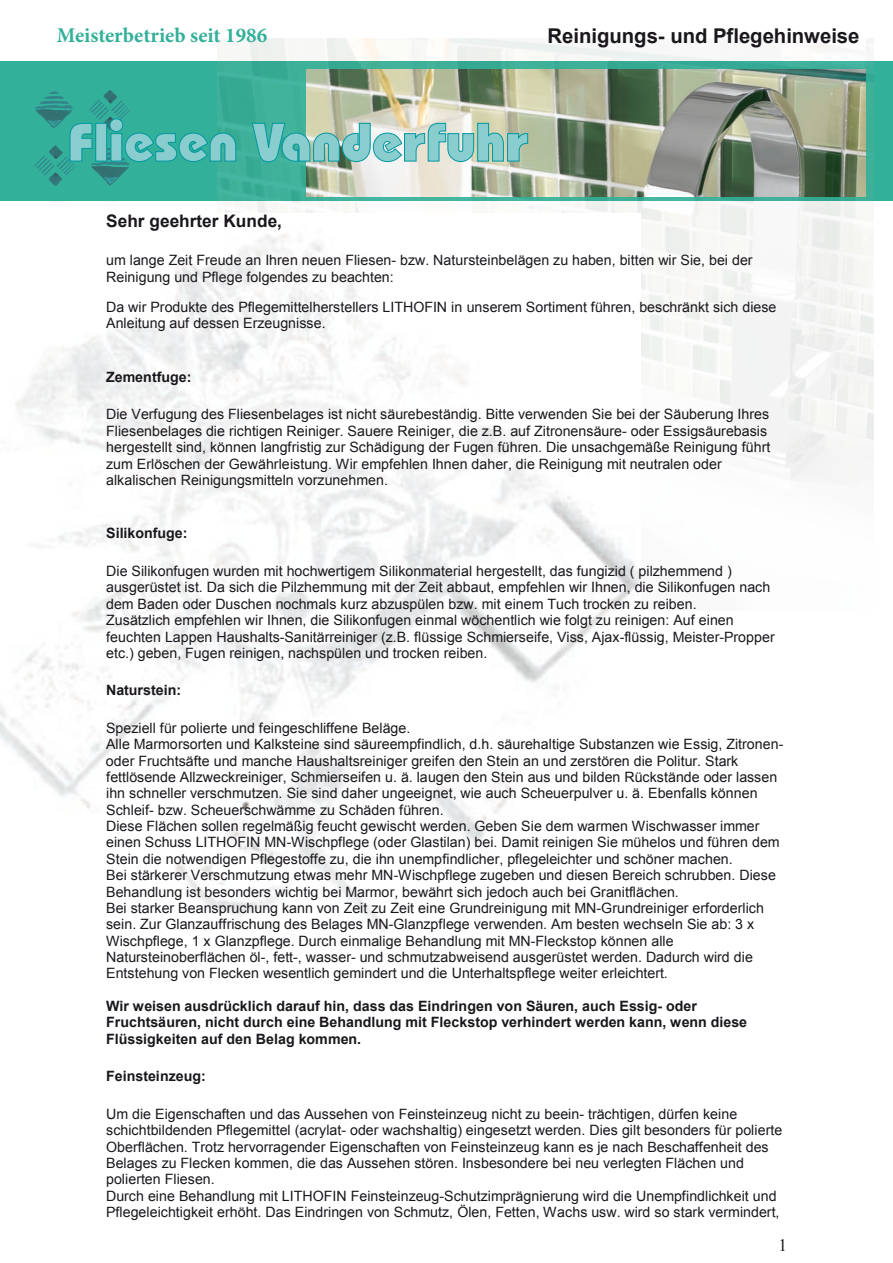
<style>
.page{position:relative;width:893px;height:1263px;background:#fff}
.page>*{position:absolute;margin:0;border:0;box-sizing:border-box;transform-origin:0 0}
.t1{font:800 54px "Bauhaus IT Cby BT";color:#8acdcf}
.t2{font:700 21px "Minion Pro";color:#33b099}
.t3{font:700 20.4px "Arial";color:#1a171c}
.t4{font:700 17.25px "Arial";color:#1a171c}
.t5{font:17.25px "Times New Roman";color:#1a171c}
.t6{font:14.25px/16.4px "Arial";color:#1a171c}
.t7{font:700 14.25px/16.4px "Arial";color:#1a171c}
</style>
<div class="page">
<div style="left:0;top:61px;width:892px;height:140px;background:#33b099"></div>
<img style="left:217px;top:38px;width:656px;height:539px">
<img style="left:34px;top:90px;width:96px;height:96px">
<svg style="left:69px;top:122px;width:24px;height:40px"></svg>
<div style="left:95px;top:123px;width:12px;height:39px;border:1px solid #0098a1"></div>
<svg style="left:109px;top:118px;width:128px;height:45px"></svg>
<svg style="left:251px;top:122px;width:277px;height:41px"></svg>
<img style="left:0;top:213px;width:640px;height:720px">
<h2 class="t2" style="left:57px;top:20px;width:212px">Meisterbetrieb seit 1986</h2>
<h3 class="t3" style="left:547px;top:22px;width:313px">Reinigungs- und Pflegehinweise</h3>
<h1 class="t1" style="left:68px;top:109px;width:461px">Fliesen Vanderfuhr</h1>
<p class="t4" style="left:106px;top:209px;width:177px">Sehr geehrter Kunde,</p>
<p class="t6" style="left:106px;top:252px;width:648px">um lange Zeit Freude an Ihren neuen Fliesen- bzw. Natursteinbelägen zu haben, bitten wir Sie, bei der<br>Reinigung und Pflege folgendes zu beachten:</p>
<p class="t6" style="left:106px;top:299px;width:671px">Da wir Produkte des Pflegemittelherstellers LITHOFIN in unserem Sortiment führen, beschränkt sich diese<br>Anleitung auf dessen Erzeugnisse.</p>
<p class="t7" style="left:106px;top:369px;width:87px">Zementfuge:</p>
<p class="t6" style="left:106px;top:406px;width:665px">Die Verfugung des Fliesenbelages ist nicht säurebeständig. Bitte verwenden Sie bei der Säuberung Ihres Fliesenbelages die richtigen Reiniger. Sauere Reiniger, die z.B. auf Zitronensäure- oder Essigsäurebasis hergestellt sind, können langfristig zur Schädigung der Fugen führen. Die unsachgemäße Reinigung führt zum Erlöschen der Gewährleistung. Wir empfehlen Ihnen daher, die Reinigung mit neutralen oder alkalischen Reinigungsmitteln vorzunehmen.</p>
<p class="t7" style="left:106px;top:526px;width:83px">Silikonfuge:</p>
<p class="t6" style="left:106px;top:563px;width:670px">Die Silikonfugen wurden mit hochwertigem Silikonmaterial hergestellt, das fungizid ( pilzhemmend ) ausgerüstet ist. Da sich die Pilzhemmung mit der Zeit abbaut, empfehlen wir Ihnen, die Silikonfugen nach dem Baden oder Duschen nochmals kurz abzuspülen bzw. mit einem Tuch trocken zu reiben.<br>Zusätzlich empfehlen wir Ihnen, die Silikonfugen einmal wöchentlich wie folgt zu reinigen: Auf einen feuchten Lappen Haushalts-Sanitärreiniger (z.B. flüssige Schmierseife, Viss, Ajax-flüssig, Meister-Propper etc.) geben, Fugen reinigen, nachspülen und trocken reiben.</p>
<p class="t7" style="left:106px;top:682px;width:77px">Naturstein:</p>
<p class="t6" style="left:106px;top:720px;width:679px">Speziell für polierte und feingeschliffene Beläge.<br>Alle Marmorsorten und Kalksteine sind säureempfindlich, d.h. säurehaltige Substanzen wie Essig, Zitronen&shy;oder Fruchtsäfte und manche Haushaltsreiniger greifen den Stein an und zerstören die Politur. Stark fettlösende Allzweckreiniger, Schmierseifen u. ä. laugen den Stein aus und bilden Rückstände oder lassen ihn schneller verschmutzen. Sie sind daher ungeeignet, wie auch Scheuerpulver u. ä. Ebenfalls können Schleif- bzw. Scheuerschwämme zu Schäden führen.<br>Diese Flächen sollen regelmäßig feucht gewischt werden. Geben Sie dem warmen Wischwasser immer einen Schuss LITHOFIN MN-Wischpflege (oder Glastilan) bei. Damit reinigen Sie mühelos und führen dem Stein die notwendigen Pflegestoffe zu, die ihn unempfindlicher, pflegeleichter und schöner machen.<br>Bei stärkerer Verschmutzung etwas mehr MN-Wischpflege zugeben und diesen Bereich schrubben. Diese Behandlung ist besonders wichtig bei Marmor, bewährt sich jedoch auch bei Granitflächen.<br>Bei starker Beanspruchung kann von Zeit zu Zeit eine Grundreinigung mit MN-Grundreiniger erforderlich sein. Zur Glanzauffrischung des Belages MN-Glanzpflege verwenden. Am besten wechseln Sie ab: 3 x Wischpflege, 1 x Glanzpflege. Durch einmalige Behandlung mit MN-Fleckstop können alle Natursteinoberflächen öl-, fett-, wasser- und schmutzabweisend ausgerüstet werden. Dadurch wird die Entstehung von Flecken wesentlich gemindert und die Unterhaltspflege weiter erleichtert.</p>
<p class="t7" style="left:106px;top:998px;width:642px">Wir weisen ausdrücklich darauf hin, dass das Eindringen von Säuren, auch Essig- oder<br>Fruchtsäuren, nicht durch eine Behandlung mit Fleckstop verhindert werden kann, wenn diese<br>Flüssigkeiten auf den Belag kommen.</p>
<p class="t7" style="left:106px;top:1068px;width:101px">Feinsteinzeug:</p>
<p class="t6" style="left:106px;top:1106px;width:677px">Um die Eigenschaften und das Aussehen von Feinsteinzeug nicht zu beein- trächtigen, dürfen keine schichtbildenden Pflegemittel (acrylat- oder wachshaltig) eingesetzt werden. Dies gilt besonders für polierte Oberflächen. Trotz hervorragender Eigenschaften von Feinsteinzeug kann es je nach Beschaffenheit des Belages zu Flecken kommen, die das Aussehen stören. Insbesondere bei neu verlegten Flächen und polierten Fliesen.<br>Durch eine Behandlung mit LITHOFIN Feinsteinzeug-Schutzimprägnierung wird die Unempfindlichkeit und Pflegeleichtigkeit erhöht. Das Eindringen von Schmutz, Ölen, Fetten, Wachs usw. wird so stark vermindert,</p>
<p class="t5" style="left:778px;top:1233px;width:10px">1</p>
</div>
